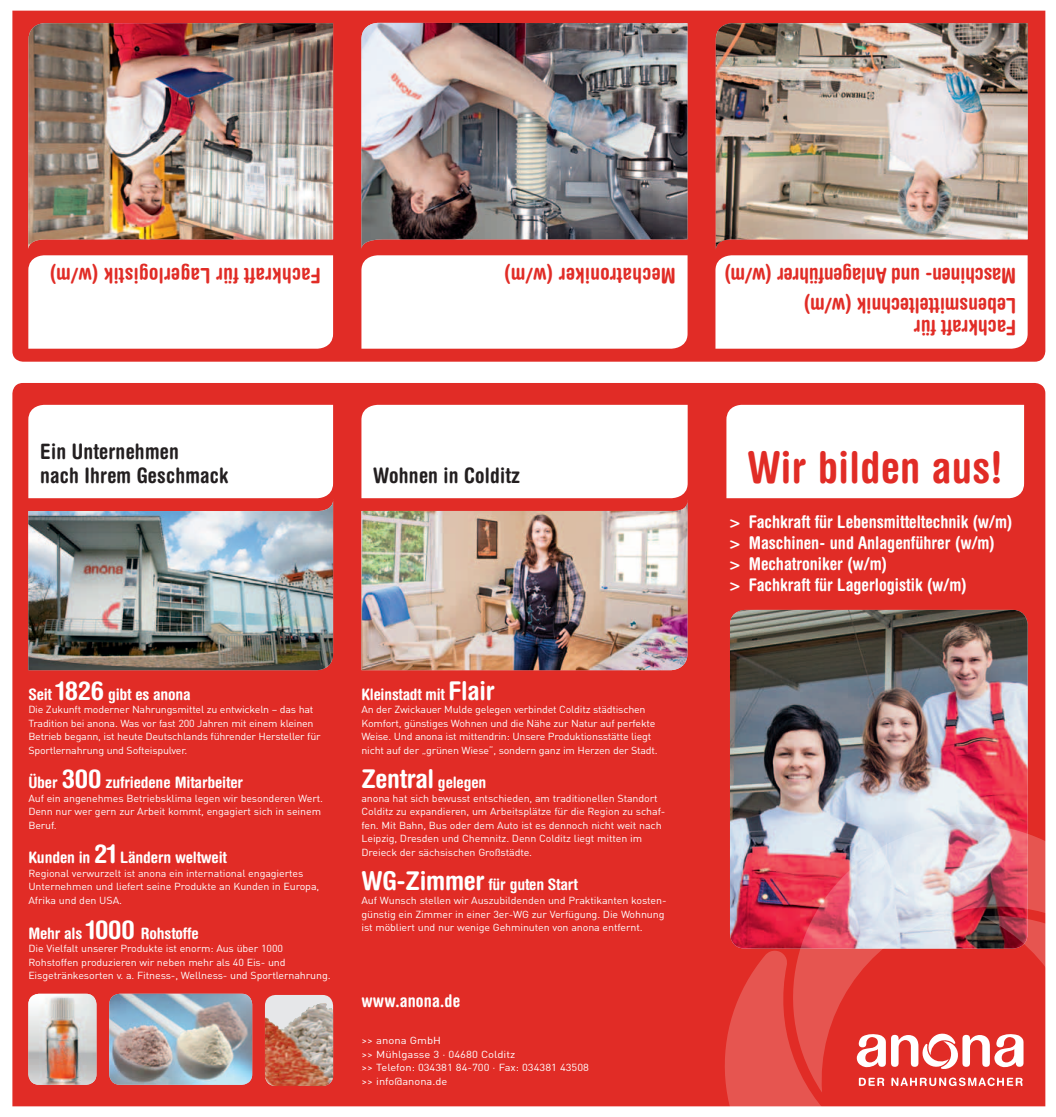
<style>
.page{position:relative;width:1056px;height:1117px;background:#fff}
.page>*{position:absolute;margin:0;border:0;box-sizing:border-box;transform-origin:0 0}
.t1{font:700 condensed 43.75px "Helvetica Rounded";letter-spacing:.01em;color:#e12c26}
.t2{font:700 condensed 25.88px "Helvetica Rounded";letter-spacing:-.01em;color:#fff;scale:1.08 1}
.t3{font:700 condensed 21.25px/22.5px "Helvetica Rounded";color:#e12c26}
.t4{font:700 condensed 21.25px/23.8px "Helvetica Rounded";letter-spacing:.01em;color:#231f20}
.t5{font:700 condensed 17.5px/21px "Helvetica Rounded";color:#fff}
.t6{font:700 condensed 15.75px "Helvetica Rounded";letter-spacing:-.01em;color:#fff;scale:1.08 1}
.t7{font:700 condensed 15.75px "Helvetica Rounded";letter-spacing:-.01em;color:#fff;scale:1.06 1}
.t8{font:10.12px/13.5px "DIN";letter-spacing:-.01em;color:#fff;scale:1.06 1}
.t9{font:10.12px/13.5px "DIN";letter-spacing:-.01em;color:#fff;scale:1.11 1}
.s1{font-size:25.88px}
.s2{font-size:15.75px}
</style>
<div class="page">
<div style="left:12px;top:11px;width:1033px;height:350px;background:#e12c26"></div>
<svg style="left:715px;top:255px;width:313px;height:93px"></svg>
<svg style="left:361px;top:255px;width:327px;height:93px"></svg>
<svg style="left:28px;top:255px;width:305px;height:93px"></svg>
<div style="left:12px;top:383px;width:1033px;height:723px;background:#e12c26"></div>
<img style="left:730px;top:609px;width:298px;height:339px">
<svg style="left:726px;top:405px;width:298px;height:93px"></svg>
<img style="left:28px;top:498px;width:305px;height:172px">
<svg style="left:28px;top:405px;width:305px;height:93px"></svg>
<svg style="left:361px;top:405px;width:327px;height:93px"></svg>
<img style="left:361px;top:499px;width:327px;height:171px">
<img style="left:716px;top:23px;width:312px;height:227px">
<img style="left:361px;top:23px;width:326px;height:226px">
<img style="left:28px;top:23px;width:305px;height:227px">
<img style="left:28px;top:993px;width:68px;height:91px">
<img style="left:109px;top:993px;width:143px;height:91px">
<svg style="left:265px;top:994px;width:68px;height:91px;background:#c18875"></svg>
<img style="left:273px;top:1002px;width:50px;height:27px">
<svg style="left:705px;top:948px;width:152px;height:159px;background:#e3433d"></svg>
<svg style="left:771px;top:823px;width:275px;height:269px;background:#dc7b83"></svg>
<svg style="left:857px;top:915px;width:189px;height:192px;background:#dd524f"></svg>
<h3 class="t3" style="left:321px;top:287px;width:273px;rotate:-180deg">Fachkraft für Lagerlogistik (w/m)</h3>
<h3 class="t3" style="left:676px;top:287px;width:173px;rotate:-180deg">Mechatroniker (w/m)</h3>
<h3 class="t3" style="left:1016px;top:287px;width:293px;rotate:-180deg">Maschinen- und Anlagenführer (w/m)</h3>
<h3 class="t4" style="left:40px;top:439px;width:190px">Ein Unternehmen<br>nach Ihrem Geschmack</h3>
<h3 class="t4" style="left:373px;top:463px;width:148px">Wohnen in Colditz</h3>
<h3 class="t6" style="left:28px;top:684px;width:152px">Seit <span class="s1">1826</span> gibt es anona</h3>
<p class="t8" style="left:28px;top:702px;width:277px">Die Zukunft moderner Nahrungsmittel zu entwickeln – das hat Tradition bei anona. Was vor fast 200 Jahren mit einem kleinen Betrieb begann, ist heute Deutschlands führender Hersteller für Sportlernahrung und Softeispulver.</p>
<h3 class="t6" style="left:28px;top:773px;width:200px">Über <span class="s1">300</span> zufriedene Mitarbeiter</h3>
<p class="t8" style="left:28px;top:791px;width:280px">Auf ein angenehmes Betriebsklima legen wir besonderen Wert.<br>Denn nur wer gern zur Arbeit kommt, engagiert sich in seinem<br>Beruf.</p>
<h3 class="t6" style="left:28px;top:848px;width:185px">Kunden in <span class="s1">21</span> Ländern weltweit</h3>
<p class="t8" style="left:28px;top:866px;width:276px">Regional verwurzelt ist anona ein international engagiertes<br>Unternehmen und liefert seine Produkte an Kunden in Europa,<br>Afrika und den USA.</p>
<h3 class="t6" style="left:28px;top:923px;width:159px">Mehr als <span class="s1">1000</span> Rohstoffe</h3>
<p class="t8" style="left:28px;top:941px;width:287px">Die Vielfalt unserer Produkte ist enorm: Aus über 1000<br>Rohstoffen produzieren wir neben mehr als 40 Eis- und<br>Eisgetränkesorten v. a. Fitness-, Wellness- und Sportlernahrung.</p>
<h3 class="t7" style="left:361px;top:684px;width:127px">Kleinstadt mit <span class="s1">Flair</span></h3>
<p class="t8" style="left:361px;top:702px;width:281px">An der Zwickauer Mulde gelegen verbindet Colditz städtischen Komfort, günstiges Wohnen und die Nähe zur Natur auf perfekte Weise. Und anona ist mittendrin: Unsere Produktionsstätte liegt nicht auf der „grünen Wiese“, sondern ganz im Herzen der Stadt.</p>
<h2 class="t2" style="left:361px;top:763px;width:117px">Zentral <span class="s2">gelegen</span></h2>
<p class="t8" style="left:361px;top:791px;width:288px">anona hat sich bewusst entschieden, am traditionellen Standort Colditz zu expandieren, um Arbeitsplätze für die Region zu schaf&shy;fen. Mit Bahn, Bus oder dem Auto ist es dennoch nicht weit nach Leipzig, Dresden und Chemnitz. Denn Colditz liegt mitten im Dreieck der sächsischen Großstädte.</p>
<h3 class="t6" style="left:361px;top:875px;width:202px"><span class="s1">WG-Zimmer</span> für guten Start</h3>
<p class="t8" style="left:361px;top:893px;width:289px">Auf Wunsch stellen wir Auszubildenden und Praktikanten kosten&shy;günstig ein Zimmer in einer 3er-WG zur Verfügung. Die Wohnung ist möbliert und nur wenige Gehminuten von anona entfernt.</p>
<h3 class="t5" style="left:361px;top:989px;width:100px">www.anona.de</h3>
<p class="t9" style="left:361px;top:1033px;width:206px">&gt;&gt; anona GmbH<br>&gt;&gt; Mühlgasse 3 · 04680 Colditz<br>&gt;&gt; Telefon: 034381 84-700 · Fax: 034381 43508 &gt;&gt; info@anona.de</p>
<h3 class="t3" style="left:1016px;top:339px;width:214px;rotate:-180deg">Fachkraft für<br>Lebensmitteltechnik (w/m)</h3>
<h1 class="t1" style="left:747px;top:440px;width:257px">Wir bilden aus!</h1>
<h3 class="t5" style="left:730px;top:511px;width:284px"><span class="s2">&gt;</span> Fachkraft für Lebensmitteltechnik (w/m) <span class="s2">&gt;</span> Maschinen- und Anlagenführer (w/m)<br><span class="s2">&gt;</span> Mechatroniker (w/m)<br><span class="s2">&gt;</span> Fachkraft für Lagerlogistik (w/m)</h3>
</div>
